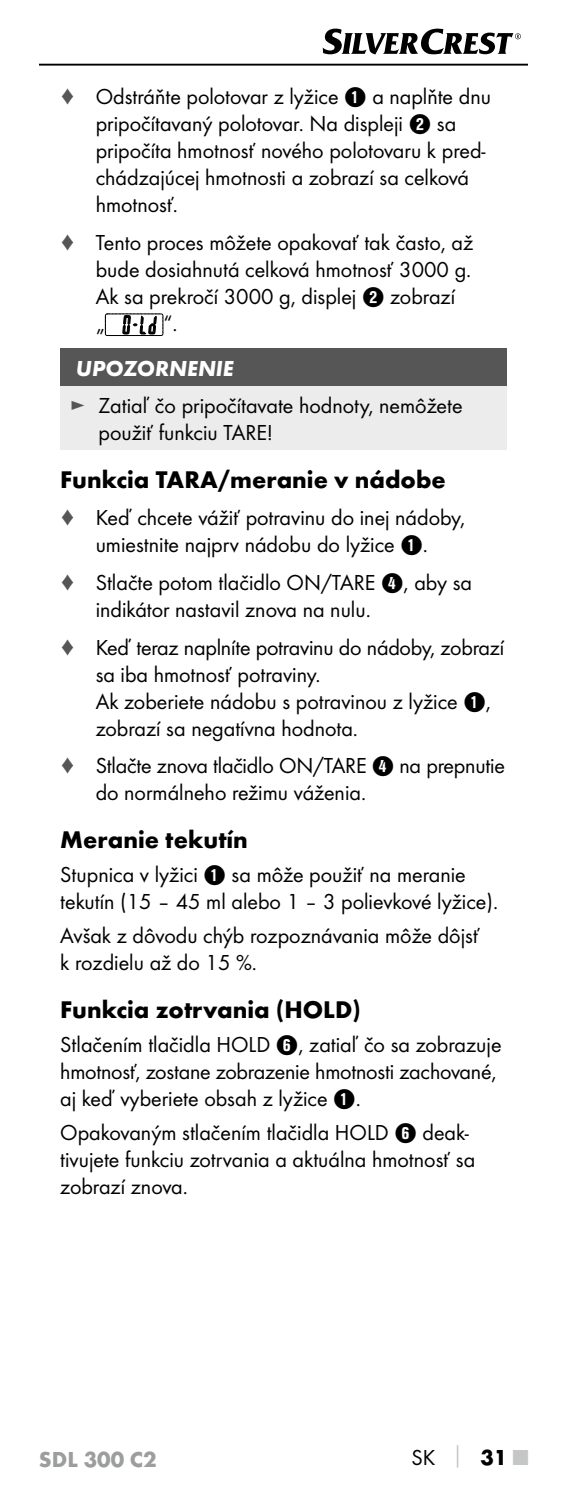
<style>
.page{position:relative;width:567px;height:1489px;background:#fff}
.page>*{position:absolute;margin:0;border:0;box-sizing:border-box;transform-origin:0 0}
.t1{font:700 25px "Futura";color:#000}
.t2{font:22.5px/27px "Futura Boo";color:#000}
.t3{font:italic 700 22.5px "Futura";color:#fff}
.t4{font:700 22.5px "Futura";color:#9c9d9d}
.s1{color:#565656}
.s2{font-family:"Hako PI Nummern"}
.s3{font-family:"Futura";font-weight:700;color:#c5c6c6}
.s4{font-family:"Futura";font-weight:700}
</style>
<div class="page">
<hr style="left:39px;top:64px;width:489px;height:2px;background:#000">
<svg style="left:323px;top:29px;width:198px;height:25px"></svg>
<svg style="left:105px;top:313px;width:58px;height:23px"></svg>
<div style="left:60px;top:348px;width:447px;height:38px;background:#565656"></div>
<div style="left:60px;top:386px;width:447px;height:64px;background:#ececed"></div>
<p class="t2" style="left:96px;top:83px;width:397px;text-indent:-35px"><span class="s1">♦</span> Odstráňte polotovar z lyžice <span class="s2">1</span> a naplňte dnu pripočítavaný polotovar. Na displeji <span class="s2">2</span> sa pripočíta hmotnosť nového polotovaru k pred&shy;chádzajúcej hmotnosti a zobrazí sa celková hmotnosť.</p>
<p class="t2" style="left:96px;top:229px;width:379px;text-indent:-35px"><span class="s1">♦</span> Tento proces môžete opakovať tak často, až bude dosiahnutá celková hmotnosť 3000 g.<br>Ak sa prekročí 3000 g, displej <span class="s2">2</span> zobrazí<br>„</p>
<p class="t2" style="left:163px;top:310px;width:13px">“.</p>
<p class="t3" style="left:76px;top:354px;width:159px">UPOZORNENIE</p>
<p class="t2" style="left:99px;top:392px;width:365px;text-indent:-28px"><span class="s1">►</span> Zatiaľ čo pripočítavate hodnoty, nemôžete použiť funkciu TARE!</p>
<p class="t1" style="left:60px;top:464px;width:387px">Funkcia TARA/meranie v nádobe</p>
<p class="t2" style="left:60px;top:504px;width:406px;text-align:center"><span class="s1">♦</span> Keď chcete vážiť potravinu do inej nádoby, umiestnite najprv nádobu do lyžice <span class="s2">1</span>.</p>
<p class="t2" style="left:96px;top:569px;width:378px;text-indent:-35px"><span class="s1">♦</span> Stlačte potom tlačidlo ON/TARE <span class="s2">4</span>, aby sa indikátor nastavil znova na nulu.</p>
<p class="t2" style="left:96px;top:633px;width:410px;text-indent:-35px"><span class="s1">♦</span> Keď teraz naplníte potravinu do nádoby, zobrazí sa iba hmotnosť potraviny.<br>Ak zoberiete nádobu s potravinou z lyžice <span class="s2">1</span>, zobrazí sa negatívna hodnota.</p>
<p class="t2" style="left:96px;top:752px;width:411px;text-indent:-35px"><span class="s1">♦</span> Stlačte znova tlačidlo ON/TARE <span class="s2">4</span> na prepnutie do normálneho režimu váženia.</p>
<p class="t1" style="left:60px;top:824px;width:189px">Meranie tekutín</p>
<p class="t2" style="left:60px;top:861px;width:436px">Stupnica v lyžici <span class="s2">1</span> sa môže použiť na meranie tekutín (15 – 45 ml alebo 1 – 3 polievkové lyžice).</p>
<p class="t2" style="left:60px;top:922px;width:421px">Avšak z dôvodu chýb rozpoznávania môže dôjsť k rozdielu až do 15 %.</p>
<p class="t1" style="left:60px;top:994px;width:302px">Funkcia zotrvania (HOLD)</p>
<p class="t2" style="left:60px;top:1031px;width:443px">Stlačením tlačidla HOLD <span class="s2">6</span>, zatiaľ čo sa zobrazuje hmotnosť, zostane zobrazenie hmotnosti zachované, aj keď vyberiete obsah z lyžice <span class="s2">1</span>.</p>
<p class="t2" style="left:60px;top:1119px;width:417px">Opakovaným stlačením tlačidla HOLD <span class="s2">6</span> deak&shy;tivujete funkciu zotrvania a aktuálna hmotnosť sa zobrazí znova.</p>
<p class="t4" style="left:39px;top:1445px;width:119px">SDL 300 C2</p>
<p class="t2" style="left:411px;top:1443px;width:118px">SK <span class="s3">│</span> <span class="s4">31</span> <span class="s3">■</span></p>
</div>
